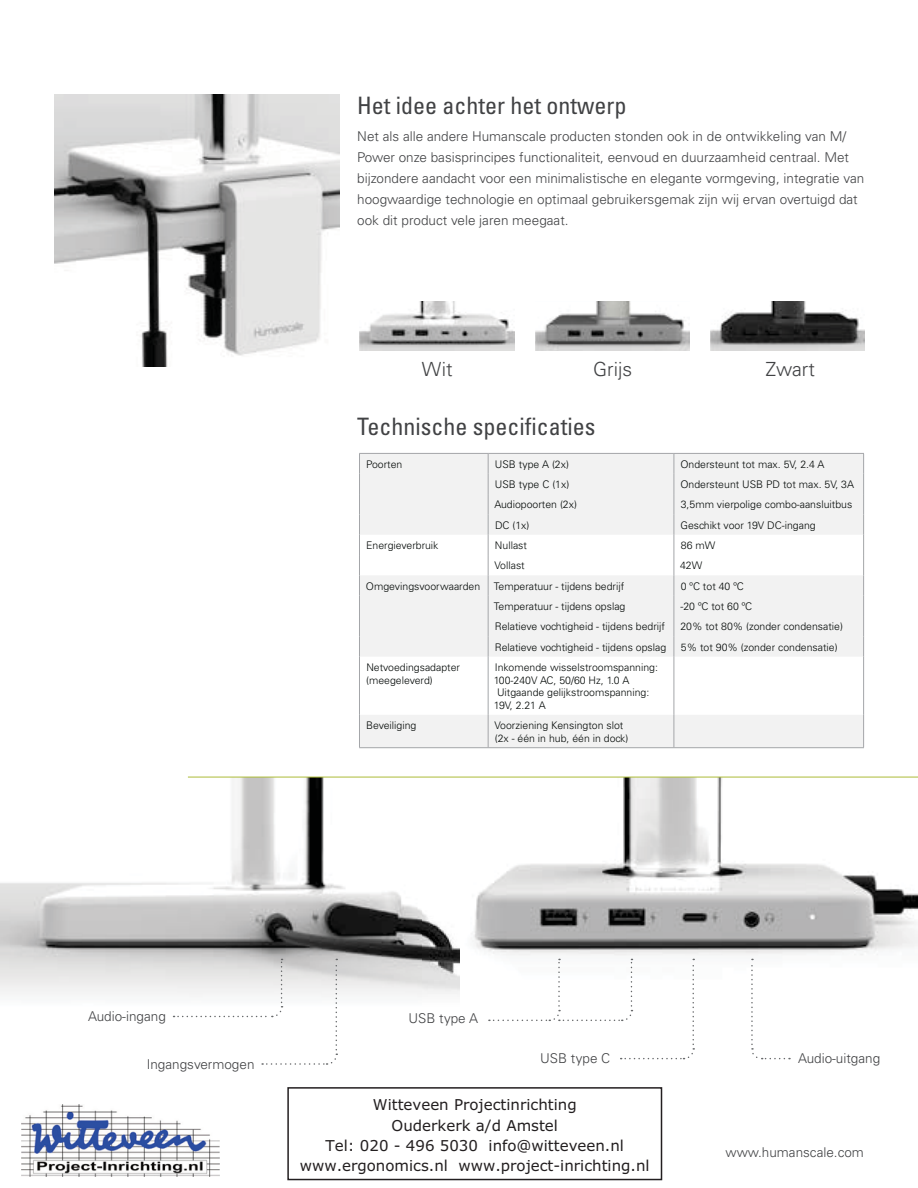
<style>
.page{position:relative;width:918px;height:1188px;background:#fff}
.page>*{position:absolute;margin:0;border:0;box-sizing:border-box;transform-origin:0 0}
.t1{font:condensed 24px "Univers";color:#414244}
.t2{font:300 19.5px "Univers";color:#414244}
.t3{font:15px/20.2px "Verdana";color:#231f20;text-align:center}
.t4{font:300 13.5px/21px "Univers";color:#414244}
.t5{font:300 10.5px/12.6px "Univers";color:#030806}
</style>
<div class="page">
<img style="left:0;top:778px;width:423px;height:217px">
<img style="left:54px;top:95px;width:286px;height:272px">
<img style="left:710px;top:302px;width:154px;height:48px">
<img style="left:359px;top:302px;width:155px;height:48px">
<img style="left:535px;top:302px;width:154px;height:48px">
<svg style="left:360px;top:454px;width:503px;height:293px;fill:#f2f2f2"></svg>
<hr style="left:359px;top:453px;width:129px;height:1px;background:#a4a6a9">
<hr style="left:488px;top:453px;width:186px;height:1px;background:#a4a6a9">
<hr style="left:674px;top:453px;width:190px;height:1px;background:#a4a6a9">
<hr style="left:359px;top:657px;width:1px;height:58px;background:#a4a6a9">
<hr style="left:488px;top:657px;width:1px;height:58px;background:#a4a6a9">
<hr style="left:674px;top:657px;width:1px;height:58px;background:#a4a6a9">
<hr style="left:863px;top:657px;width:1px;height:58px;background:#a4a6a9">
<svg style="left:359px;top:454px;width:1px;height:203px"></svg>
<svg style="left:488px;top:454px;width:1px;height:203px"></svg>
<svg style="left:674px;top:454px;width:1px;height:203px"></svg>
<svg style="left:863px;top:454px;width:1px;height:203px"></svg>
<hr style="left:359px;top:715px;width:1px;height:32px;background:#a4a6a9">
<hr style="left:488px;top:715px;width:1px;height:32px;background:#a4a6a9">
<hr style="left:674px;top:715px;width:1px;height:32px;background:#a4a6a9">
<hr style="left:863px;top:715px;width:1px;height:32px;background:#a4a6a9">
<hr style="left:359px;top:747px;width:505px;height:1px;background:#a4a6a9">
<img style="left:423px;top:778px;width:495px;height:243px">
<hr style="left:188px;top:777px;width:730px;height:1px;background:#acbb37">
<svg style="left:750px;top:959px;width:40px;height:100px"></svg>
<svg style="left:489px;top:959px;width:206px;height:100px"></svg>
<svg style="left:174px;top:959px;width:164px;height:106px"></svg>
<img style="left:21px;top:1104px;width:199px;height:72px">
<div style="left:287px;top:1087px;width:375px;height:93px;border:2px solid #231f20"></div>
<h1 class="t1" style="left:357px;top:96px;width:271px">Het idee achter het ontwerp</h1>
<p class="t4" style="left:357px;top:127px;width:508px">Net als alle andere Humanscale producten stonden ook in de ontwikkeling van M/ Power onze basisprincipes functionaliteit, eenvoud en duurzaamheid centraal. Met bijzondere aandacht voor een minimalistische en elegante vormgeving, integratie van hoogwaardige technologie en optimaal gebruikersgemak zijn wij ervan overtuigd dat ook dit product vele jaren meegaat.</p>
<h2 class="t2" style="left:422px;top:362px;width:32px">Wit</h2>
<h2 class="t2" style="left:593px;top:362px;width:40px">Grijs</h2>
<h2 class="t2" style="left:765px;top:362px;width:51px">Zwart</h2>
<h1 class="t1" style="left:357px;top:418px;width:240px">Technische specificaties</h1>
<p class="t5" style="left:366px;top:459px;width:38px">Poorten</p>
<p class="t5" style="left:495px;top:459px;width:76px">USB type A (2x)</p>
<p class="t5" style="left:680px;top:459px;width:146px">Ondersteunt tot max. 5V, 2.4 A</p>
<p class="t5" style="left:495px;top:479px;width:76px">USB type C (1x)</p>
<p class="t5" style="left:680px;top:479px;width:175px">Ondersteunt USB PD tot max. 5V, 3A</p>
<p class="t5" style="left:494px;top:499px;width:84px">Audiopoorten (2x)</p>
<p class="t5" style="left:681px;top:499px;width:173px">3,5mm vierpolige combo-aansluitbus</p>
<p class="t5" style="left:495px;top:520px;width:36px">DC (1x)</p>
<p class="t5" style="left:680px;top:520px;width:137px">Geschikt voor 19V DC-ingang</p>
<p class="t5" style="left:366px;top:540px;width:74px">Energieverbruik</p>
<p class="t5" style="left:495px;top:540px;width:34px">Nullast</p>
<p class="t5" style="left:681px;top:540px;width:36px">86 mW</p>
<p class="t5" style="left:495px;top:560px;width:32px">Vollast</p>
<p class="t5" style="left:680px;top:560px;width:24px">42W</p>
<p class="t5" style="left:366px;top:581px;width:116px">Omgevingsvoorwaarden</p>
<p class="t5" style="left:494px;top:581px;width:132px">Temperatuur - tijdens bedrijf</p>
<p class="t5" style="left:681px;top:581px;width:65px">0 ºC tot 40 ºC</p>
<p class="t5" style="left:494px;top:601px;width:133px">Temperatuur - tijdens opslag</p>
<p class="t5" style="left:681px;top:601px;width:73px">-20 ºC tot 60 ºC</p>
<p class="t5" style="left:495px;top:621px;width:172px">Relatieve vochtigheid - tijdens bedrijf</p>
<p class="t5" style="left:680px;top:621px;width:164px">20% tot 80% (zonder condensatie)</p>
<p class="t5" style="left:495px;top:642px;width:173px">Relatieve vochtigheid - tijdens opslag</p>
<p class="t5" style="left:681px;top:642px;width:158px">5% tot 90% (zonder condensatie)</p>
<p class="t5" style="left:366px;top:662px;width:95px">Netvoedingsadapter (meegeleverd)</p>
<p class="t5" style="left:495px;top:662px;width:165px">Inkomende wisselstroomspanning:</p>
<p class="t5" style="left:494px;top:675px;width:137px">100-240V AC, 50/60 Hz, 1.0 A</p>
<p class="t5" style="left:497px;top:687px;width:154px">Uitgaande gelijkstroomspanning:</p>
<p class="t5" style="left:494px;top:700px;width:54px">19V, 2.21 A</p>
<p class="t5" style="left:366px;top:720px;width:52px">Beveiliging</p>
<p class="t5" style="left:495px;top:720px;width:135px">Voorziening Kensington slot (2x - één in hub, één in dock)</p>
<p class="t4" style="left:88px;top:1007px;width:79px">Audio-ingang</p>
<p class="t4" style="left:408px;top:1009px;width:71px">USB type A</p>
<p class="t4" style="left:147px;top:1055px;width:109px">Ingangsvermogen</p>
<p class="t4" style="left:540px;top:1049px;width:72px">USB type C</p>
<p class="t4" style="left:798px;top:1049px;width:84px">Audio-uitgang</p>
<h3 class="t3" style="left:300px;top:1096px;width:351px">Witteveen Projectinrichting<br>Ouderkerk a/d Amstel<br>Tel: 020 - 496 5030 info@witteveen.nl www.ergonomics.nl www.project-inrichting.nl</h3>
<p class="t4" style="left:725px;top:1143px;width:140px">www.humanscale.com</p>
</div>
